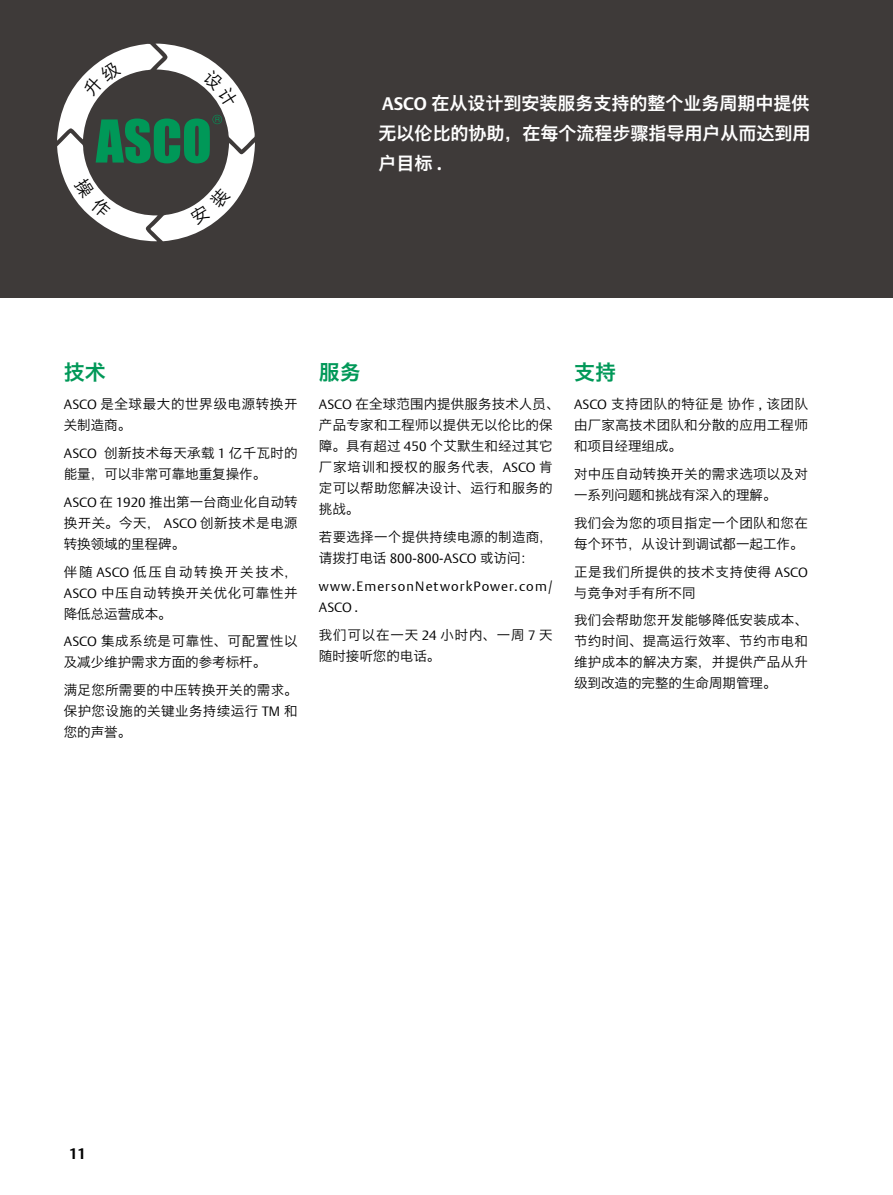
<style>
.page{position:relative;width:893px;height:1195px;background:#fff}
.page>*{position:absolute;margin:0;border:0;box-sizing:border-box;transform-origin:0 0}
.t1{font:21px "Hiragino Sans GB W6";color:#009858}
.t2{font:18px/30px "Hiragino Sans GB W6";color:#fff;text-align:justify}
.t3{font:700 15px "DTL Argo T";color:#000}
.t4{font:13.5px/21px "Hiragino Sans GB W3";letter-spacing:.02em;color:#000;text-align:justify}
.t5{font:13.5px/27.8px "DTL Argo T Light";letter-spacing:.075em;color:#000}
.t6{font:13.5px/21px "Hiragino Sans GB W3";letter-spacing:.045em;color:#000}
.t7{font:13.5px/21px "Hiragino Sans GB W3";color:#000}
.t8{font:13.5px/21px "Hiragino Sans GB W3";letter-spacing:.06em;color:#000}
.s1{font-family:"DTL Argo T";font-weight:700}
.s2{font-family:"DTL Argo T Light"}
.s3{font-family:"Hiragino Sans GB W3"}
</style>
<div class="page">
<div style="left:0;top:0;width:893px;height:298px;background:#3e3a39"></div>
<svg style="left:57px;top:44px;width:198px;height:197px"></svg>
<h2 class="t2" style="left:378px;top:88px;width:433px"><span class="s1">ASCO</span> 在从设计到安装服务支持的整个业务周期中提供无以伦比的协助，在每个流程步骤指导用户从而达到用户目标 <span class="s1">.</span></h2>
<h1 class="t1" style="left:64px;top:358px;width:43px">技术</h1>
<p class="t6" style="left:64px;top:393px;width:235px"><span class="s2">ASCO</span> 是全球最大的世界级电源转换开关制造商。</p>
<p class="t4" style="left:64px;top:442px;width:235px"><span class="s2">ASCO</span> 创新技术每天承载 <span class="s2">1</span> 亿千瓦时的能量，可以非常可靠地重复操作。</p>
<p class="t4" style="left:64px;top:491px;width:235px"><span class="s2">ASCO</span> 在 <span class="s2">1920</span> 推出第一台商业化自动转换开关。今天， <span class="s2">ASCO</span> 创新技术是电源转换领域的里程碑。</p>
<p class="t4" style="left:64px;top:561px;width:235px">伴随 <span class="s2">ASCO</span> 低压自动转换开关技术，<span class="s2">ASCO</span> 中压自动转换开关优化可靠性并降低总运营成本。</p>
<p class="t7" style="left:64px;top:631px;width:235px"><span class="s2">ASCO</span> 集成系统是可靠性、可配置性以及减少维护需求方面的参考标杆。</p>
<p class="t4" style="left:64px;top:679px;width:235px">满足您所需要的中压转换开关的需求。保护您设施的关键业务持续运行 <span class="s2">TM</span> 和您的声誉。</p>
<h1 class="t1" style="left:319px;top:358px;width:43px">服务</h1>
<p class="t4" style="left:319px;top:393px;width:242px;text-align:left"><span class="s2">ASCO</span> 在全球范围内提供服务技术人员、产品专家和工程师以提供无以伦比的保障。具有超过 <span class="s2">450</span> 个艾默生和经过其它厂家培训和授权的服务代表，<span class="s2">ASCO</span> 肯定可以帮助您解决设计、运行和服务的挑战。</p>
<p class="t4" style="left:319px;top:526px;width:235px">若要选择一个提供持续电源的制造商，</p>
<p class="t5" style="left:319px;top:544px;width:235px"><span class="s3">请拨打电话</span> 800-800-ASCO <span class="s3">或访问：</span>www.EmersonNetworkPower.com/</p>
<p class="t5" style="left:319px;top:593px;width:41px">ASCO .</p>
<p class="t8" style="left:319px;top:624px;width:235px">我们可以在一天 <span class="s2">24</span> 小时内、一周 <span class="s2">7</span> 天随时接听您的电话。</p>
<h1 class="t1" style="left:574px;top:358px;width:43px">支持</h1>
<p class="t4" style="left:574px;top:393px;width:235px"><span class="s2">ASCO</span> 支持团队的特征是协作 <span class="s2">,</span> 该团队由厂家高技术团队和分散的应用工程师和项目经理组成。</p>
<p class="t4" style="left:574px;top:463px;width:235px">对中压自动转换开关的需求选项以及对一系列问题和挑战有深入的理解。</p>
<p class="t4" style="left:574px;top:512px;width:235px">我们会为您的项目指定一个团队和您在每个环节，从设计到调试都一起工作。</p>
<p class="t6" style="left:574px;top:561px;width:235px">正是我们所提供的技术支持使得 <span class="s2">ASCO</span>与竞争对手有所不同</p>
<p class="t4" style="left:574px;top:610px;width:235px">我们会帮助您开发能够降低安装成本、节约时间、提高运行效率、节约市电和维护成本的解决方案，并提供产品从升级到改造的完整的生命周期管理。</p>
<p class="t3" style="left:69px;top:1144px;width:19px">11</p>
</div>
